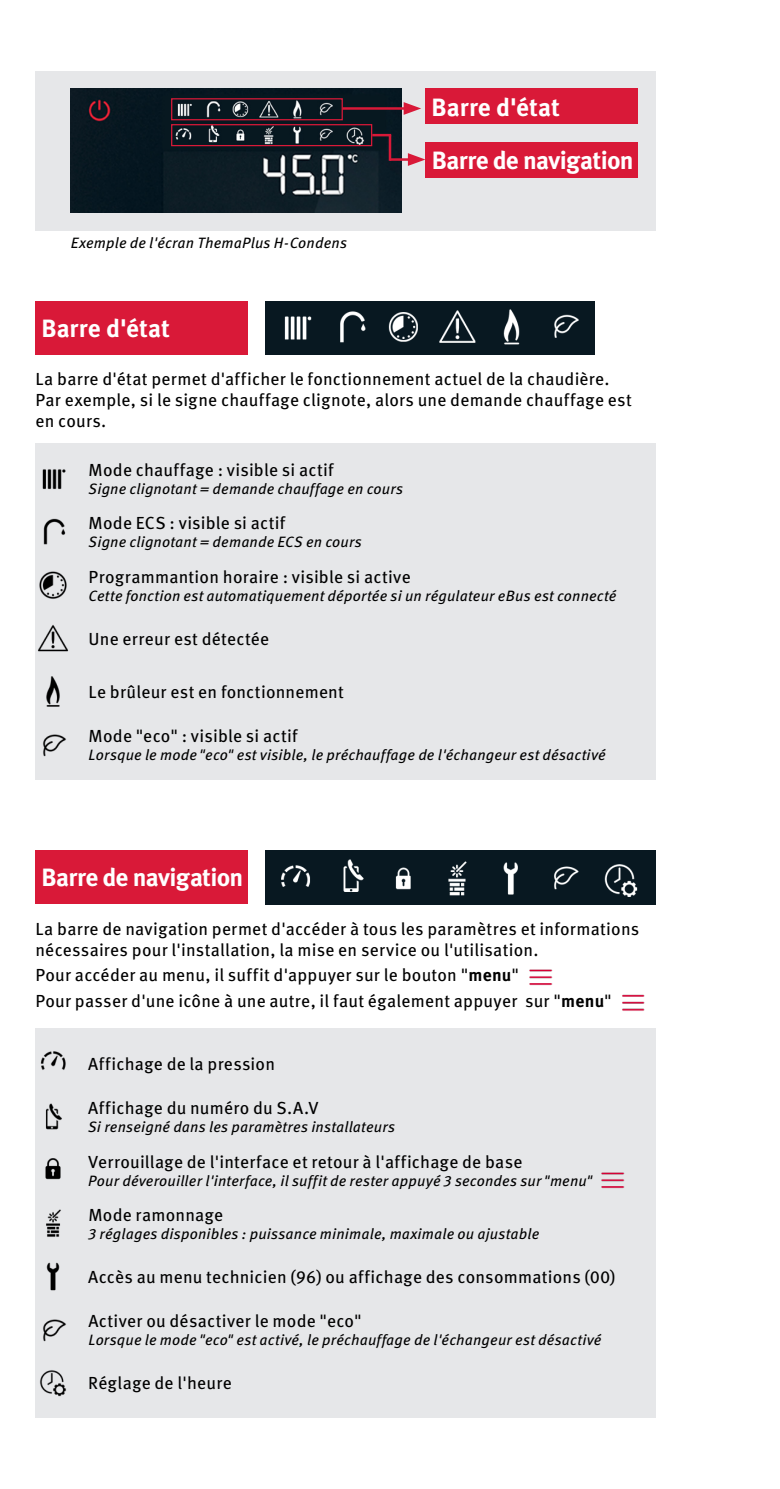
<style>
.page{position:relative;width:780px;height:1489px;background:#fff}
.page>*{position:absolute;margin:0;border:0;box-sizing:border-box;transform-origin:0 0}
.t1{font:700 25px "Meta Pro";letter-spacing:-.02em;color:#fff}
.t2{font:700 25px "Meta Pro";letter-spacing:.005em;color:#fff}
.t3{font:17.5px/21px "Meta Pro";letter-spacing:.01em;color:#000}
.t4{font:italic 15px "Meta Pro";letter-spacing:.01em;color:#000}
.s1{font-weight:700}
</style>
<div class="page">
<div style="left:35px;top:1028px;width:621px;height:389px;background:#e6e7e9"></div>
<div style="left:35px;top:443px;width:621px;height:337px;background:#e6e7e9"></div>
<div style="left:35px;top:301px;width:213px;height:53px;background:#d91938"></div>
<img style="left:266px;top:301px;width:328px;height:53px">
<img style="left:42px;top:469px;width:24px;height:21px">
<img style="left:43px;top:518px;width:23px;height:27px">
<img style="left:39px;top:571px;width:28px;height:28px">
<img style="left:38px;top:625px;width:31px;height:27px">
<img style="left:46px;top:676px;width:14px;height:31px">
<img style="left:43px;top:734px;width:23px;height:23px">
<div style="left:35px;top:71px;width:621px;height:159px;background:#e6e7e9"></div>
<img style="left:71px;top:89px;width:331px;height:124px">
<div style="left:35px;top:850px;width:213px;height:54px;background:#d91938"></div>
<img style="left:529px;top:969px;width:24px;height:17px">
<img style="left:622px;top:994px;width:23px;height:17px">
<img style="left:40px;top:1051px;width:26px;height:19px">
<img style="left:266px;top:850px;width:390px;height:54px">
<img style="left:45px;top:1103px;width:17px;height:27px">
<img style="left:45px;top:1158px;width:16px;height:22px">
<img style="left:46px;top:1209px;width:15px;height:28px">
<img style="left:46px;top:1262px;width:14px;height:29px">
<img style="left:43px;top:1319px;width:23px;height:23px">
<img style="left:40px;top:1370px;width:27px;height:27px">
<div style="left:425px;top:89px;width:213px;height:35px;background:#d91938"></div>
<div style="left:425px;top:142px;width:213px;height:35px;background:#d91938"></div>
<hr style="left:342px;top:107px;width:65px;height:3px;background:#d91938">
<svg style="left:403px;top:102px;width:18px;height:13px"></svg>
<div style="left:171px;top:124px;width:201px;height:22px;border:1px solid #d91938"></div>
<div style="left:171px;top:98px;width:172px;height:22px;border:1px solid #d91938"></div>
<hr style="left:390px;top:158px;width:22px;height:3px;background:#d91938">
<svg style="left:408px;top:153px;width:17px;height:13px"></svg>
<hr style="left:389px;top:135px;width:2px;height:26px;background:#d91938">
<svg style="left:372px;top:134px;width:19px;height:2px"></svg>
<img style="left:601px;top:1172px;width:24px;height:17px">
<p class="t4" style="left:71px;top:231px;width:278px">Exemple de l'écran ThemaPlus H-Condens</p>
<p class="t2" style="left:431px;top:87px;width:130px">Barre d'état</p>
<p class="t1" style="left:431px;top:140px;width:203px">Barre de navigation</p>
<p class="t2" style="left:41px;top:308px;width:130px">Barre d'état</p>
<p class="t3" style="left:35px;top:368px;width:575px">La barre d'état permet d'afficher le fonctionnement actuel de la chaudière.</p>
<p class="t3" style="left:35px;top:389px;width:598px">Par exemple, si le signe chauffage clignote, alors une demande chauffage est en cours.</p>
<p class="t3" style="left:89px;top:458px;width:246px">Mode chauffage : visible si actif</p>
<p class="t4" style="left:89px;top:477px;width:316px">Signe clignotant = demande chauffage en cours</p>
<p class="t3" style="left:89px;top:511px;width:198px">Mode ECS : visible si actif</p>
<p class="t4" style="left:89px;top:530px;width:275px">Signe clignotant = demande ECS en cours</p>
<p class="t3" style="left:89px;top:565px;width:323px">Programmantion horaire : visible si active</p>
<p class="t4" style="left:89px;top:584px;width:529px">Cette fonction est automatiquement déportée si un régulateur eBus est connecté</p>
<p class="t3" style="left:89px;top:627px;width:182px">Une erreur est détectée</p>
<p class="t3" style="left:89px;top:680px;width:257px">Le brûleur est en fonctionnement</p>
<p class="t3" style="left:89px;top:724px;width:210px">Mode "eco" : visible si actif</p>
<p class="t4" style="left:89px;top:743px;width:518px">Lorsque le mode "eco" est visible, le préchauffage de l'échangeur est désactivé</p>
<p class="t1" style="left:41px;top:858px;width:203px">Barre de navigation</p>
<p class="t3" style="left:35px;top:917px;width:605px">La barre de navigation permet d'accéder à tous les paramètres et informations nécessaires pour l'installation, la mise en service ou l'utilisation.</p>
<p class="t3" style="left:35px;top:963px;width:485px">Pour accéder au menu, il suffit d'appuyer sur le bouton "<span class="s1">menu</span>"</p>
<p class="t3" style="left:35px;top:988px;width:577px">Pour passer d'une icône à une autre, il faut également appuyer sur "<span class="s1">menu</span>"</p>
<p class="t3" style="left:88px;top:1052px;width:188px">Affichage de la pression</p>
<p class="t3" style="left:88px;top:1096px;width:232px">Affichage du numéro du S.A.V</p>
<p class="t4" style="left:88px;top:1115px;width:308px">Si renseigné dans les paramètres installateurs</p>
<p class="t3" style="left:88px;top:1149px;width:436px">Verrouillage de l'interface et retour à l'affichage de base</p>
<p class="t4" style="left:88px;top:1168px;width:506px">Pour déverouiller l'interface, il suffit de rester appuyé 3 secondes sur "menu"</p>
<p class="t3" style="left:88px;top:1202px;width:136px">Mode ramonnage</p>
<p class="t4" style="left:88px;top:1221px;width:452px">3 réglages disponibles : puissance minimale, maximale ou ajustable</p>
<p class="t3" style="left:88px;top:1264px;width:528px">Accès au menu technicien (96) ou affichage des consommations (00)</p>
<p class="t3" style="left:88px;top:1309px;width:275px">Activer ou désactiver le mode "eco"</p>
<p class="t4" style="left:88px;top:1328px;width:514px">Lorsque le mode "eco" est activé, le préchauffage de l'échangeur est désactivé</p>
<p class="t3" style="left:88px;top:1371px;width:145px">Réglage de l'heure</p>
</div>
